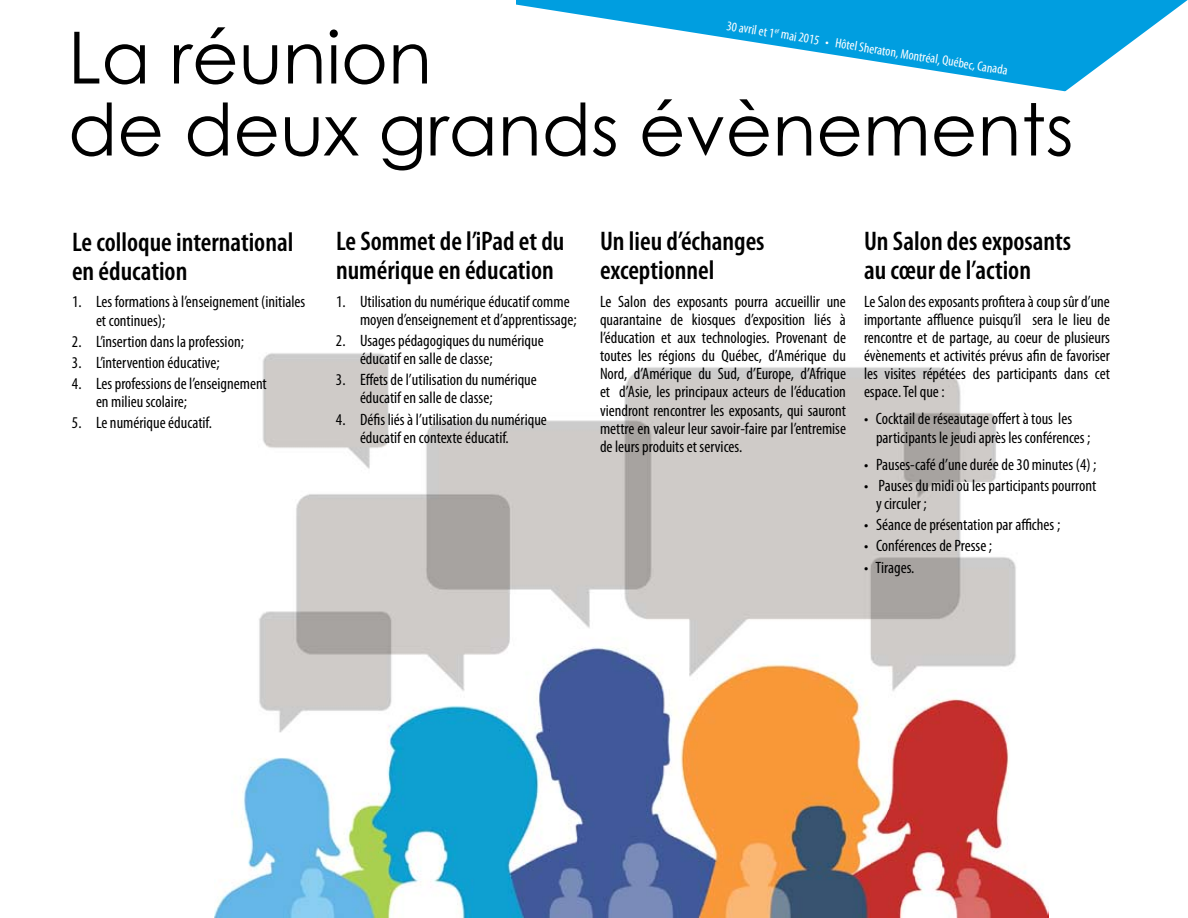
<style>
.page{position:relative;width:1188px;height:918px;background:#fff}
.page>*{position:absolute;margin:0;border:0;box-sizing:border-box;transform-origin:0 0}
.t1{font:72px/72px "Century Gothic";color:#000}
.t2{font:600 condensed 27px/29.7px "Myriad Pro";color:#000}
.t3{font:condensed 16.5px/18.1px "Myriad Pro";color:#000}
.t4{font:condensed 13.5px "Myriad Pro";color:#fff}
</style>
<div class="page">
<svg style="left:516px;top:0;width:508px;height:85px;fill:#009ee0"></svg>
<svg style="left:1024px;top:0;width:164px;height:92px"></svg>
<img style="left:214px;top:353px;width:834px;height:565px">
<p class="t4" style="left:728px;top:18px;width:286px;rotate:9deg">30 avril et 1<sup>er</sup> mai 2015 • Hôtel Sheraton, Montréal, Québec, Canada</p>
<h1 class="t1" style="left:68px;top:20px;width:1007px">La réunion<br>de deux grands évènements</h1>
<h2 class="t2" style="left:72px;top:226px;width:223px">Le colloque international en éducation</h2>
<p class="t3" style="left:96px;top:293px;width:211px;text-indent:-24px">1. Les formations à l’enseignement (initiales et continues);</p>
<p class="t3" style="left:72px;top:332px;width:173px">2. L’insertion dans la profession;</p>
<p class="t3" style="left:72px;top:353px;width:149px">3. L’intervention éducative;</p>
<p class="t3" style="left:96px;top:374px;width:172px;text-indent:-24px">4. Les professions de l’enseignement en milieu scolaire;</p>
<p class="t3" style="left:72px;top:414px;width:141px">5. Le numérique éducatif.</p>
<h2 class="t2" style="left:336px;top:225px;width:230px">Le Sommet de l’iPad et du numérique en éducation</h2>
<p class="t3" style="left:360px;top:292px;width:218px;text-indent:-24px">1. Utilisation du numérique éducatif comme moyen d’enseignement et d’apprentissage;</p>
<p class="t3" style="left:360px;top:331px;width:185px;text-indent:-24px">2. Usages pédagogiques du numérique éducatif en salle de classe;</p>
<p class="t3" style="left:360px;top:370px;width:178px;text-indent:-24px">3. Effets de l’utilisation du numérique éducatif en salle de classe;</p>
<p class="t3" style="left:360px;top:410px;width:188px;text-indent:-24px">4. Défis liés à l’utilisation du numérique éducatif en contexte éducatif.</p>
<h2 class="t2" style="left:600px;top:225px;width:166px">Un lieu d’échanges exceptionnel</h2>
<p class="t3" style="left:600px;top:292px;width:248px;text-align:justify">Le Salon des exposants pourra accueillir une quarantaine de kiosques d’exposition liés à l’éducation et aux technologies. Provenant de toutes les régions du Québec, d’Amérique du Nord, d’Amérique du Sud, d’Europe, d’Afrique et d’Asie, les principaux acteurs de l’éducation viendront rencontrer les exposants, qui sauront mettre en valeur leur savoir-faire par l’entremise de leurs produits et services.</p>
<h2 class="t2" style="left:864px;top:225px;width:209px">Un Salon des exposants au cœur de l’action</h2>
<p class="t3" style="left:864px;top:292px;width:248px;text-align:justify">Le Salon des exposants profitera à coup sûr d’une importante affluence puisqu’il sera le lieu de rencontre et de partage, au coeur de plusieurs évènements et activités prévus afin de favoriser les visites répétées des participants dans cet espace. Tel que :</p>
<p class="t3" style="left:876px;top:410px;width:216px;text-indent:-12px">• Cocktail de réseautage offert à tous les participants le jeudi après les conférences ;</p>
<p class="t3" style="left:864px;top:455px;width:234px">• Pauses-café d’une durée de 30 minutes (4) ;</p>
<p class="t3" style="left:876px;top:476px;width:222px;text-indent:-12px">• Pauses du midi où les participants pourront y circuler ;</p>
<p class="t3" style="left:864px;top:516px;width:198px">• Séance de présentation par affiches ;</p>
<p class="t3" style="left:864px;top:537px;width:130px">• Conférences de Presse ;</p>
<p class="t3" style="left:864px;top:558px;width:52px">• Tirages.</p>
</div>
